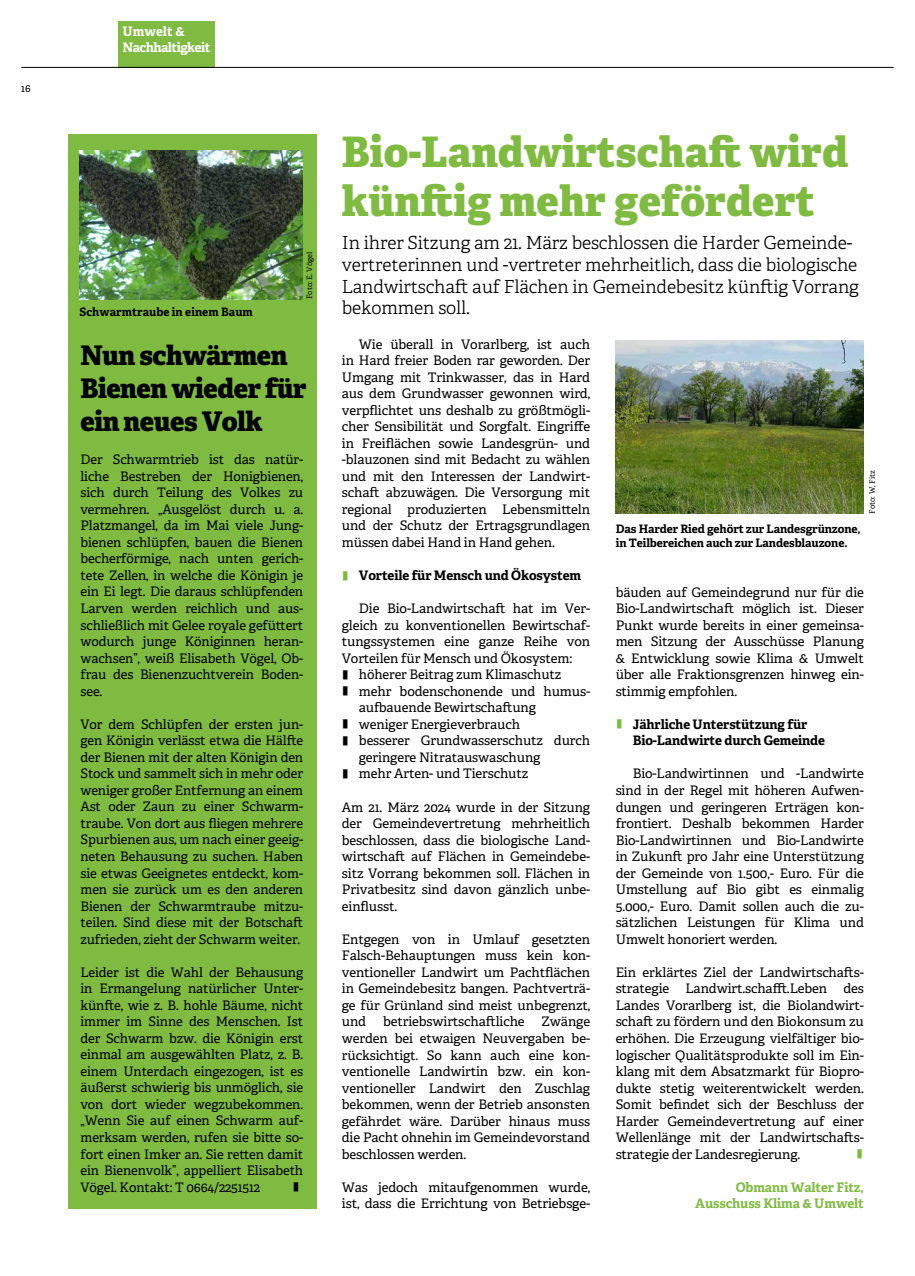
<style>
.page{position:relative;width:915px;height:1276px;background:#fff}
.page>*{position:absolute;margin:0;border:0;box-sizing:border-box;transform-origin:0 0}
.t1{font:800 42px/49.7px "Adelle";color:#7fbb41}
.t2{font:800 27px/33px "Adelle";letter-spacing:-.02em;color:#000}
.t3{font:300 18px/21.6px "Adelle";letter-spacing:-.01em;color:#000}
.t4{font:13.2px/16.5px "Adelle";letter-spacing:-.01em;color:#000;text-align:justify}
.t5{font:700 13.2px/16.5px "Adelle";letter-spacing:-.01em;color:#000}
.t6{font:700 13.2px/16.5px "Adelle";letter-spacing:-.01em;color:#7fbb41;text-align:right}
.t7{font:700 13.2px/16.5px "Adelle";letter-spacing:-.04em;color:#fff}
.t8{font:700 11.7px/13.5px "Adelle";letter-spacing:-.01em;color:#000}
.t9{font:10.5px "Adelle";color:#000}
.t10{font:800 10.2px "Adelle";color:#7fbb41;scale:2.5 1}
.t11{font:800 10.2px "Adelle";color:#000;scale:2.5 1}
.t12{font:7.5px "Adelle";color:#000}
.s1{font-weight:800;font-size:10.2px;color:#7fbb41}
.s2{font-weight:800;font-size:10.2px}
</style>
<div class="page">
<div style="left:118px;top:21px;width:97px;height:47px;background:#7fbb41"></div>
<hr style="left:21px;top:67px;width:872px;height:1px;background:#000">
<img style="left:615px;top:340px;width:248px;height:174px">
<div style="left:68px;top:134px;width:248px;height:1074px;background:#7fbb41"></div>
<img style="left:79px;top:150px;width:223px;height:149px">
<p class="t9" style="left:21px;top:82px;width:11px">16</p>
<p class="t7" style="left:122px;top:23px;width:90px">Umwelt &amp;<br>Nachhaltigkeit</p>
<p class="t8" style="left:79px;top:305px;width:175px">Schwarmtraube in einem Baum</p>
<p class="t12" style="left:305px;top:299px;width:49px;rotate:-90deg">Foto: E. Vögel</p>
<h2 class="t2" style="left:80px;top:339px;width:227px">Nun schwärmen<br>Bienen wieder für ein neues Volk</h2>
<p class="t4" style="left:80px;top:451px;width:224px">Der Schwarmtrieb ist das natür&shy;liche Bestreben der Honigbienen, sich durch Teilung des Volkes zu vermehren. „Ausgelöst durch u. a.<br>Platzmangel, da im Mai viele Jung&shy;bienen schlüpfen, bauen die Bienen becherförmige, nach unten gerich&shy;tete Zellen, in welche die Königin je ein Ei legt. Die daraus schlüpfenden Larven werden reichlich und aus&shy;schließlich mit Gelee royale gefüttert wodurch junge Königinnen heran&shy;wachsen”, weiß Elisabeth Vögel, Ob&shy;frau des Bienenzuchtverein Boden&shy;see.</p>
<p class="t4" style="left:80px;top:716px;width:224px">Vor dem Schlüpfen der ersten jun&shy;gen Königin verlässt etwa die Hälfte der Bienen mit der alten Königin den Stock und sammelt sich in mehr oder weniger großer Entfernung an einem Ast oder Zaun zu einer Schwarm&shy;traube. Von dort aus fliegen mehrere Spurbienen aus, um nach einer geeig&shy;neten Behausung zu suchen. Haben sie etwas Geeignetes entdeckt, kom&shy;men sie zurück um es den anderen Bienen der Schwarmtraube mitzu&shy;teilen. Sind diese mit der Botschaft zufrieden, zieht der Schwarm weiter.</p>
<p class="t4" style="left:80px;top:964px;width:224px">Leider ist die Wahl der Behausung in Ermangelung natürlicher Unter&shy;künfte, wie z. B. hohle Bäume, nicht immer im Sinne des Menschen. Ist der Schwarm bzw. die Königin erst einmal am ausgewählten Platz, z. B. einem Unterdach eingezogen, ist es äußerst schwierig bis unmöglich, sie von dort wieder wegzubekommen. „Wenn Sie auf einen Schwarm auf&shy;merksam werden, rufen sie bitte so&shy;fort einen Imker an. Sie retten damit ein Bienenvolk”, appelliert Elisabeth Vögel. Kontakt: T 0664/2251512</p>
<p class="t11" style="left:292px;top:1180px;width:4px">|</p>
<h1 class="t1" style="left:342px;top:127px;width:507px">Bio-Landwirtschaft wird künftig mehr gefördert</h1>
<h3 class="t3" style="left:342px;top:232px;width:518px">In ihrer Sitzung am 21. März beschlossen die Harder Gemeinde&shy;vertreterinnen und -vertreter mehrheitlich, dass die biologische Landwirtschaft auf Flächen in Gemeindebesitz künftig Vorrang bekommen soll.</h3>
<p class="t4" style="left:342px;top:336px;width:250px;text-indent:17px">Wie überall in Vorarlberg, ist auch in Hard freier Boden rar geworden. Der Umgang mit Trinkwasser, das in Hard aus dem Grundwasser gewonnen wird, verpflichtet uns deshalb zu größtmögli&shy;cher Sensibilität und Sorgfalt. Eingriffe in Freiflächen sowie Landesgrün- und -blauzonen sind mit Bedacht zu wählen und mit den Interessen der Landwirt&shy;schaft abzuwägen. Die Versorgung mit regional produzierten Lebensmitteln und der Schutz der Ertragsgrundlagen müssen dabei Hand in Hand gehen.</p>
<p class="t5" style="left:342px;top:567px;width:241px"><span class="s1">|</span> Vorteile für Mensch und Ökosystem</p>
<p class="t4" style="left:359px;top:600px;width:233px">Die Bio-Landwirtschaft hat im Ver-</p>
<p class="t4" style="left:342px;top:617px;width:250px">gleich zu konventionellen Bewirtschaf-</p>
<p class="t4" style="left:342px;top:633px;width:250px">tungssystemen eine ganze Reihe von</p>
<p class="t4" style="left:342px;top:650px;width:232px">Vorteilen für Mensch und Ökosystem:</p>
<p class="t4" style="left:342px;top:666px;width:221px"><span class="s2">|</span> höherer Beitrag zum Klimaschutz</p>
<p class="t4" style="left:342px;top:683px;width:250px"><span class="s2">|</span> mehr bodenschonende und humus-</p>
<p class="t4" style="left:359px;top:699px;width:179px">aufbauende Bewirtschaftung</p>
<p class="t4" style="left:342px;top:716px;width:180px"><span class="s2">|</span> weniger Energieverbrauch</p>
<p class="t4" style="left:342px;top:732px;width:250px"><span class="s2">|</span> besserer Grundwasserschutz durch</p>
<p class="t4" style="left:359px;top:749px;width:183px">geringere Nitratauswaschung</p>
<p class="t4" style="left:342px;top:765px;width:188px"><span class="s2">|</span> mehr Arten- und Tierschutz</p>
<p class="t4" style="left:342px;top:799px;width:250px">Am 21. März 2024 wurde in der Sitzung der Gemeindevertretung mehrheitlich beschlossen, dass die biologische Land&shy;wirtschaft auf Flächen in Gemeindebe&shy;sitz Vorrang bekommen soll. Flächen in Privatbesitz sind davon gänzlich unbe&shy;einflusst.</p>
<p class="t4" style="left:342px;top:931px;width:250px">Entgegen von in Umlauf gesetzten Falsch-Behauptungen muss kein kon&shy;ventioneller Landwirt um Pachtflächen in Gemeindebesitz bangen. Pachtverträ&shy;ge für Grünland sind meist unbegrenzt, und</p>
<p class="t4" style="left:383px;top:1013px;width:143px">betriebswirtschaftliche</p>
<p class="t4" style="left:342px;top:1013px;width:250px;text-indent:200px">Zwänge werden bei etwaigen Neuvergaben be&shy;rücksichtigt. So kann auch eine kon&shy;ventionelle Landwirtin bzw. ein kon&shy;ventioneller Landwirt den Zuschlag bekommen, wenn der Betrieb ansonsten gefährdet wäre. Darüber hinaus muss die Pacht ohnehin im Gemeindevorstand beschlossen werden.</p>
<p class="t4" style="left:342px;top:1179px;width:250px">Was jedoch mitaufgenommen wurde, ist, dass die Errichtung von Betriebsge-</p>
<p class="t8" style="left:615px;top:522px;width:246px">Das Harder Ried gehört zur Landesgrünzone, in Teilbereichen auch zur Landesblauzone.</p>
<p class="t12" style="left:867px;top:514px;width:45px;rotate:-90deg">Foto: W, Fitz</p>
<p class="t4" style="left:615px;top:584px;width:250px">bäuden auf Gemeindegrund nur für die Bio-Landwirtschaft möglich ist. Dieser Punkt wurde bereits in einer gemeinsa&shy;men Sitzung der Ausschüsse Planung &amp; Entwicklung sowie Klima &amp; Umwelt über alle Fraktionsgrenzen hinweg ein&shy;stimmig empfohlen.</p>
<p class="t5" style="left:632px;top:716px;width:194px;text-indent:-17px"><span class="s1">|</span> Jährliche Unterstützung für<br>Bio-Landwirte durch Gemeinde</p>
<p class="t4" style="left:615px;top:765px;width:250px;text-indent:17px">Bio-Landwirtinnen und -Landwirte sind in der Regel mit höheren Aufwen&shy;dungen und geringeren Erträgen kon&shy;frontiert. Deshalb bekommen Harder Bio-Landwirtinnen und Bio-Landwirte in Zukunft pro Jahr eine Unterstützung der Gemeinde von 1.500,- Euro. Für die Umstellung auf Bio gibt es einmalig 5.000,- Euro. Damit sollen auch die zu&shy;sätzlichen Leistungen für Klima und Umwelt honoriert werden.</p>
<p class="t4" style="left:615px;top:964px;width:250px">Ein erklärtes Ziel der Landwirtschafts&shy;strategie Landwirt.schafft.Leben des Landes Vorarlberg ist, die Biolandwirt&shy;schaft zu fördern und den Biokonsum zu erhöhen. Die Erzeugung vielfältiger bio&shy;logischer Qualitätsprodukte soll im Ein&shy;klang mit dem Absatzmarkt für Biopro&shy;dukte stetig weiterentwickelt werden.<br>Somit befindet sich der Beschluss der Harder Gemeindevertretung auf einer Wellenlänge mit der Landwirtschafts&shy;strategie der Landesregierung.</p>
<p class="t10" style="left:855px;top:1147px;width:4px">|</p>
<p class="t6" style="left:695px;top:1179px;width:170px">Obmann Walter Fitz,<br>Ausschuss Klima &amp; Umwelt</p>
</div>
